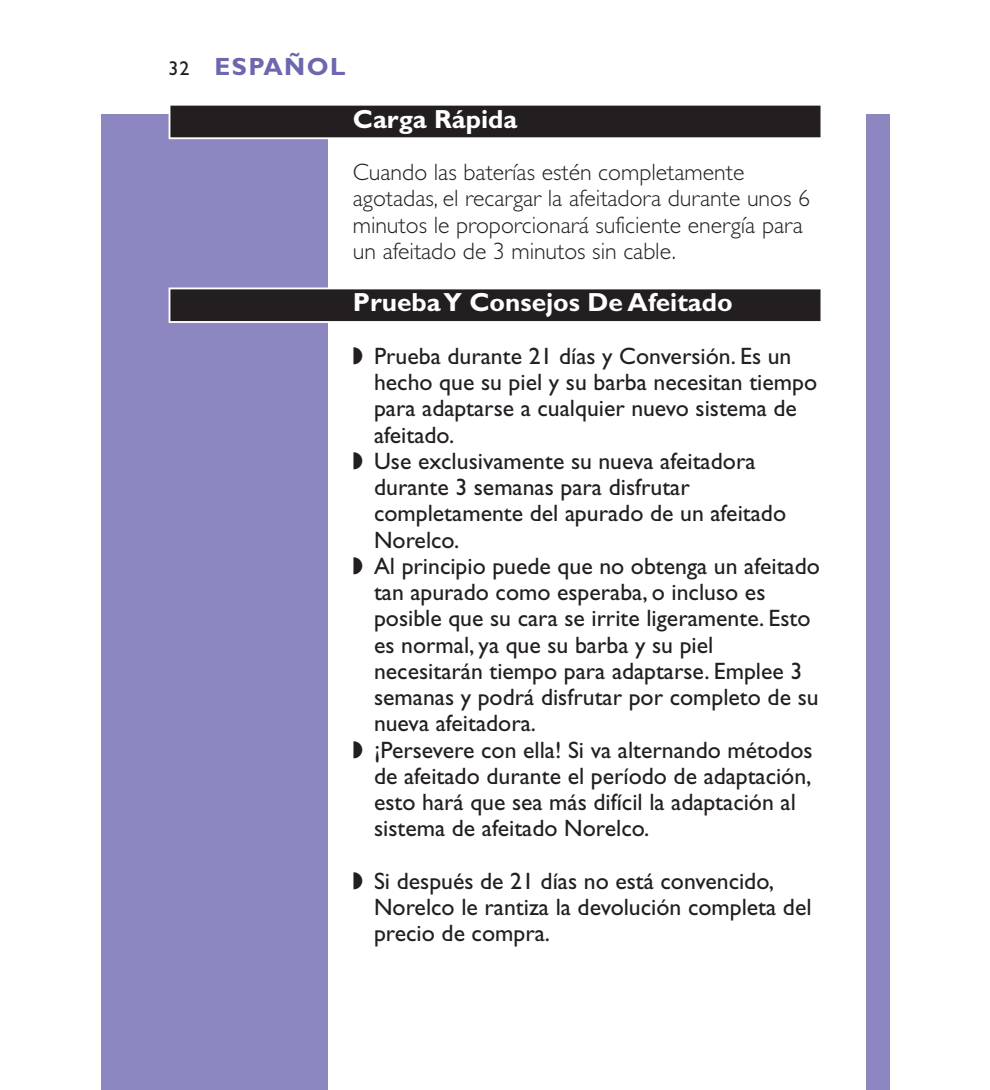
<style>
.page{position:relative;width:990px;height:1090px;background:#fff}
.page>*{position:absolute;margin:0;border:0;box-sizing:border-box;transform-origin:0 0}
.t1{font:700 26.25px "Gill Sans";color:#fff}
.t2{font:700 25px "Gill Sans";letter-spacing:.055em;color:#6c67ae}
.t3{font:23.75px/26.2px "Gill Sans";color:#231f20}
.t4{font:300 23.75px/26.2px "Gill Sans";color:#231f20}
.s1{font-weight:400;font-size:20px;color:#231f20}
</style>
<div class="page">
<div style="left:867px;top:114px;width:23px;height:976px;background:#8d87c1"></div>
<div style="left:101px;top:114px;width:227px;height:976px;background:#8d87c1"></div>
<svg style="left:169px;top:105px;width:652px;height:34px"></svg>
<div style="left:170px;top:106px;width:651px;height:31px;background:#231f20"></div>
<div style="left:169px;top:288px;width:652px;height:35px;background:#f1f0f1"></div>
<div style="left:170px;top:289px;width:651px;height:32px;background:#231f20"></div>
<p class="t2" style="left:169px;top:58px;width:178px"><span class="s1">32</span> ESPAÑOL</p>
<p class="t1" style="left:353px;top:110px;width:166px">Carga Rápida</p>
<p class="t4" style="left:353px;top:162px;width:459px">Cuando las baterías estén completamente agotadas, el recargar la afeitadora durante unos 6 minutos le proporcionará suficiente energía para un afeitado de 3 minutos sin cable.</p>
<p class="t1" style="left:353px;top:293px;width:382px">Prueba Y Consejos De Afeitado</p>
<p class="t3" style="left:353px;top:345px;width:440px">◗ Prueba durante 21 días y Conversión. Es un</p>
<p class="t3" style="left:374px;top:372px;width:445px">hecho que su piel y su barba necesitan tiempo</p>
<p class="t3" style="left:374px;top:398px;width:424px">para adaptarse a cualquier nuevo sistema de</p>
<p class="t3" style="left:374px;top:424px;width:82px">afeitado.</p>
<p class="t3" style="left:353px;top:450px;width:404px">◗ Use exclusivamente su nueva afeitadora</p>
<p class="t3" style="left:374px;top:477px;width:317px">durante 3 semanas para disfrutar</p>
<p class="t3" style="left:374px;top:503px;width:414px">completamente del apurado de un afeitado</p>
<p class="t3" style="left:374px;top:529px;width:87px">Norelco.</p>
<p class="t3" style="left:353px;top:555px;width:469px">◗ Al principio puede que no obtenga un afeitado</p>
<p class="t3" style="left:374px;top:582px;width:393px">tan apurado como esperaba, o incluso es</p>
<p class="t3" style="left:374px;top:608px;width:438px">posible que su cara se irrite ligeramente. Esto</p>
<p class="t3" style="left:374px;top:634px;width:341px">es normal, ya que su barba y su piel</p>
<p class="t3" style="left:374px;top:660px;width:430px">necesitarán tiempo para adaptarse. Emplee 3</p>
<p class="t3" style="left:374px;top:687px;width:446px">semanas y podrá disfrutar por completo de su</p>
<p class="t3" style="left:374px;top:713px;width:164px">nueva afeitadora.</p>
<p class="t3" style="left:353px;top:739px;width:461px">◗ ¡Persevere con ella! Si va alternando métodos</p>
<p class="t3" style="left:374px;top:765px;width:439px">de afeitado durante el período de adaptación,</p>
<p class="t3" style="left:374px;top:792px;width:423px">esto hará que sea más difícil la adaptación al</p>
<p class="t3" style="left:374px;top:818px;width:277px">sistema de afeitado Norelco.</p>
<p class="t3" style="left:374px;top:870px;width:439px;text-indent:-21px">◗ Si después de 21 días no está convencido,<br>Norelco le rantiza la devolución completa del precio de compra.</p>
</div>
